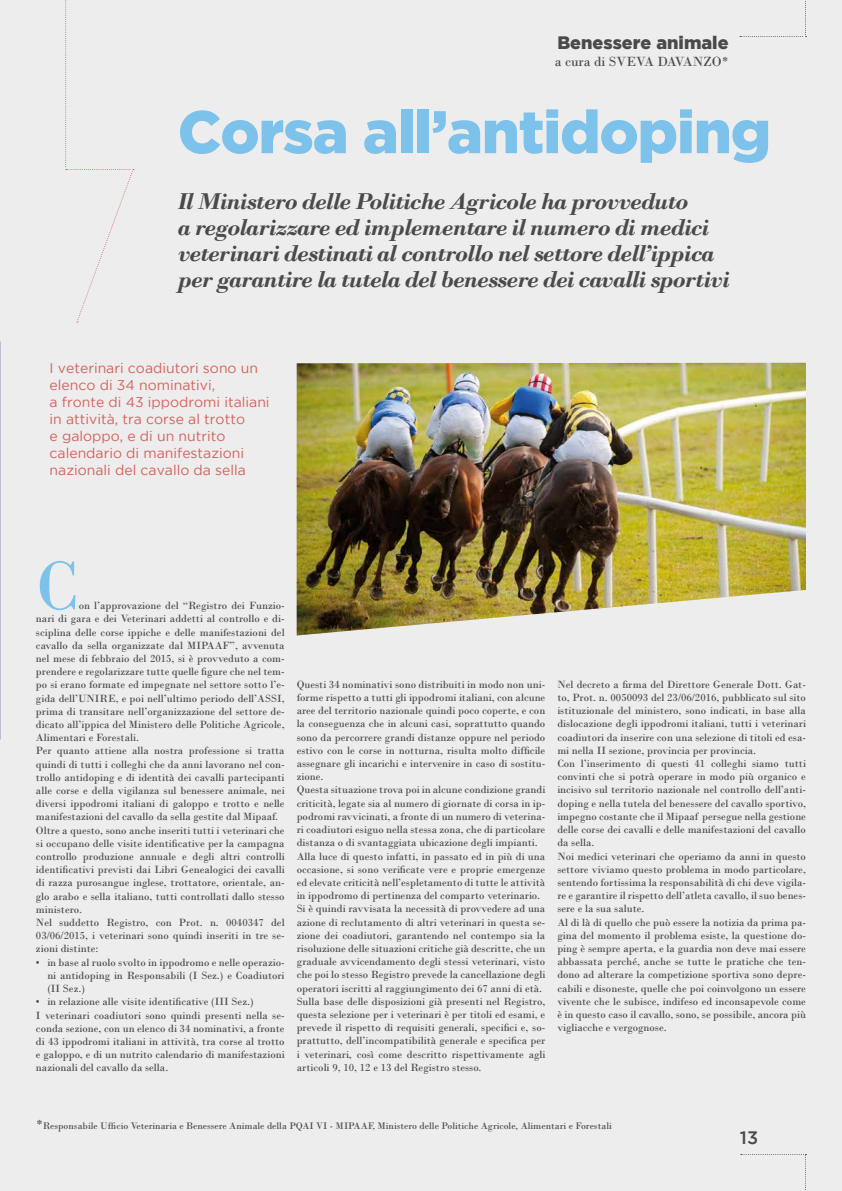
<style>
.page{position:relative;width:842px;height:1191px;background:#ededed}
.page>*{position:absolute;margin:0;border:0;box-sizing:border-box;transform-origin:0 0}
.t1{font:72px "Bodoni";color:#7dc2eb}
.t2{font:900 60px "Gotham";letter-spacing:-.02em;color:#7dc2eb}
.t3{font:italic 700 24px/26px "Bodoni";letter-spacing:-.04em;color:#4a4a49}
.t4{font:900 18px "Gotham";color:#4a4a49}
.t5{font:500 18px "Gotham";color:#4a4a49}
.t6{font:14px/17px "Gotham";color:#d4625c}
.t7{font:14px "Bodoni";color:#4a4a49}
.t8{font:11px/13.2px "Bodoni";color:#4a4a49}
.t9{font:10px "Bodoni";color:#4a4a49}
.s1{font-size:14px}
</style>
<div class="page">
<svg style="left:740px;top:0;width:66px;height:37px"></svg>
<svg style="left:741px;top:1154px;width:65px;height:36px"></svg>
<img style="left:297px;top:363px;width:509px;height:272px">
<svg style="left:65px;top:0;width:69px;height:322px"></svg>
<h3 class="t4" style="left:557px;top:32px;width:173px">Benessere animale</h3>
<p class="t7" style="left:555px;top:53px;width:175px">a cura di SVEVA DAVANZO*</p>
<h2 class="t2" style="left:178px;top:97px;width:595px">Corsa all’antidoping</h2>
<h3 class="t3" style="left:178px;top:189px;width:554px">Il Ministero delle Politiche Agricole ha provveduto<br>a regolarizzare ed implementare il numero di medici veterinari destinati al controllo nel settore dell’ippica per garantire la tutela del benessere dei cavalli sportivi</h3>
<p class="t6" style="left:50px;top:359px;width:222px">I veterinari coadiutori sono un elenco di 34 nominativi,<br>a fronte di 43 ippodromi italiani in attività, tra corse al trotto<br>e galoppo, e di un nutrito calendario di manifestazioni nazionali del cavallo da sella</p>
<h1 class="t1" style="left:36px;top:543px;width:44px">C</h1>
<p class="t8" style="left:36px;top:599px;width:250px;text-indent:43px">on l’approvazione del “Registro dei Funzio&shy;nari di gara e dei Veterinari addetti al controllo e di&shy;sciplina delle corse ippiche e delle manifestazioni del cavallo da sella organizzate dal MIPAAF”, avvenuta nel mese di febbraio del 2015, si è provveduto a com&shy;prendere e regolarizzare tutte quelle figure che nel tem&shy;po si erano formate ed impegnate nel settore sotto l’e&shy;gida dell’UNIRE, e poi nell’ultimo periodo dell’ASSI, prima di transitare nell’organizzazione del settore de&shy;dicato all’ippica del Ministero delle Politiche Agricole, Alimentari e Forestali.<br>Per quanto attiene alla nostra professione si tratta quindi di tutti i colleghi che da anni lavorano nel con&shy;trollo antidoping e di identità dei cavalli partecipanti alle corse e della vigilanza sul benessere animale, nei diversi ippodromi italiani di galoppo e trotto e nelle manifestazioni del cavallo da sella gestite dal Mipaaf.<br>Oltre a questo, sono anche inseriti tutti i veterinari che si occupano delle visite identificative per la campagna controllo produzione annuale e degli altri controlli identificativi previsti dai Libri Genealogici dei cavalli di razza purosangue inglese, trottatore, orientale, an&shy;glo arabo e sella italiano, tutti controllati dallo stesso ministero.<br>Nel suddetto Registro, con Prot. n. 0040347 del 03/06/2015, i veterinari sono quindi inseriti in tre se&shy;zioni distinte:</p>
<p class="t8" style="left:47px;top:955px;width:239px;text-align:justify;text-indent:-11px">• in base al ruolo svolto in ippodromo e nelle operazio&shy;ni antidoping in Responsabili (I Sez.) e Coadiutori (II Sez.)</p>
<p class="t8" style="left:36px;top:995px;width:250px">• in relazione alle visite identificative (III Sez.)<br>I veterinari coadiutori sono quindi presenti nella se&shy;conda sezione, con un elenco di 34 nominativi, a fronte di 43 ippodromi italiani in attività, tra corse al trotto e galoppo, e di un nutrito calendario di manifestazioni nazionali del cavallo da sella.</p>
<p class="t8" style="left:297px;top:677px;width:250px">Questi 34 nominativi sono distribuiti in modo non uni&shy;forme rispetto a tutti gli ippodromi italiani, con alcune aree del territorio nazionale quindi poco coperte, e con la conseguenza che in alcuni casi, soprattutto quando sono da percorrere grandi distanze oppure nel periodo estivo con le corse in notturna, risulta molto difficile assegnare gli incarichi e intervenire in caso di sostitu&shy;zione.<br>Questa situazione trova poi in alcune condizione grandi criticità, legate sia al numero di giornate di corsa in ip&shy;podromi ravvicinati, a fronte di un numero di veterina&shy;ri coadiutori esiguo nella stessa zona, che di particolare distanza o di svantaggiata ubicazione degli impianti.<br>Alla luce di questo infatti, in passato ed in più di una occasione, si sono verificate vere e proprie emergenze ed elevate criticità nell’espletamento di tutte le attività in ippodromo di pertinenza del comparto veterinario.<br>Si è quindi ravvisata la necessità di provvedere ad una azione di reclutamento di altri veterinari in questa se&shy;zione dei coadiutori, garantendo nel contempo sia la risoluzione delle situazioni critiche già descritte, che un graduale avvicendamento degli stessi veterinari, visto che poi lo stesso Registro prevede la cancellazione degli operatori iscritti al raggiungimento dei 67 anni di età.<br>Sulla base delle disposizioni già presenti nel Registro, questa selezione per i veterinari è per titoli ed esami, e prevede il rispetto di requisiti generali, specifici e, so&shy;prattutto, dell’incompatibilità generale e specifica per i veterinari, così come descritto rispettivamente agli articoli 9, 10, 12 e 13 del Registro stesso.</p>
<p class="t8" style="left:557px;top:677px;width:250px">Nel decreto a firma del Direttore Generale Dott. Gat&shy;to, Prot. n. 0050093 del 23/06/2016, pubblicato sul sito istituzionale del ministero, sono indicati, in base alla dislocazione degli ippodromi italiani, tutti i veterinari coadiutori da inserire con una selezione di titoli ed esa&shy;mi nella II sezione, provincia per provincia.<br>Con l’inserimento di questi 41 colleghi siamo tutti convinti che si potrà operare in modo più organico e incisivo sul territorio nazionale nel controllo dell’anti&shy;doping e nella tutela del benessere del cavallo sportivo, impegno costante che il Mipaaf persegue nella gestione delle corse dei cavalli e delle manifestazioni del cavallo da sella.<br>Noi medici veterinari che operiamo da anni in questo settore viviamo questo problema in modo particolare, sentendo fortissima la responsabilità di chi deve vigila&shy;re e garantire il rispetto dell’atleta cavallo, il suo benes&shy;sere e la sua salute.<br>Al di là di quello che può essere la notizia da prima pa&shy;gina del momento il problema esiste, la questione do&shy;ping è sempre aperta, e la guardia non deve mai essere abbassata perché, anche se tutte le pratiche che ten&shy;dono ad alterare la competizione sportiva sono depre&shy;cabili e disoneste, quelle che poi coinvolgono un essere vivente che le subisce, indifeso ed inconsapevole come è in questo caso il cavallo, sono, se possibile, ancora più vigliacche e vergognose.</p>
<p class="t9" style="left:36px;top:1119px;width:577px"><span class="s1">*</span>Responsabile Ufficio Veterinaria e Benessere Animale della PQAI VI - MIPAAF, Ministero delle Politiche Agricole, Alimentari e Forestali</p>
<h3 class="t5" style="left:740px;top:1127px;width:20px">13</h3>
</div>
